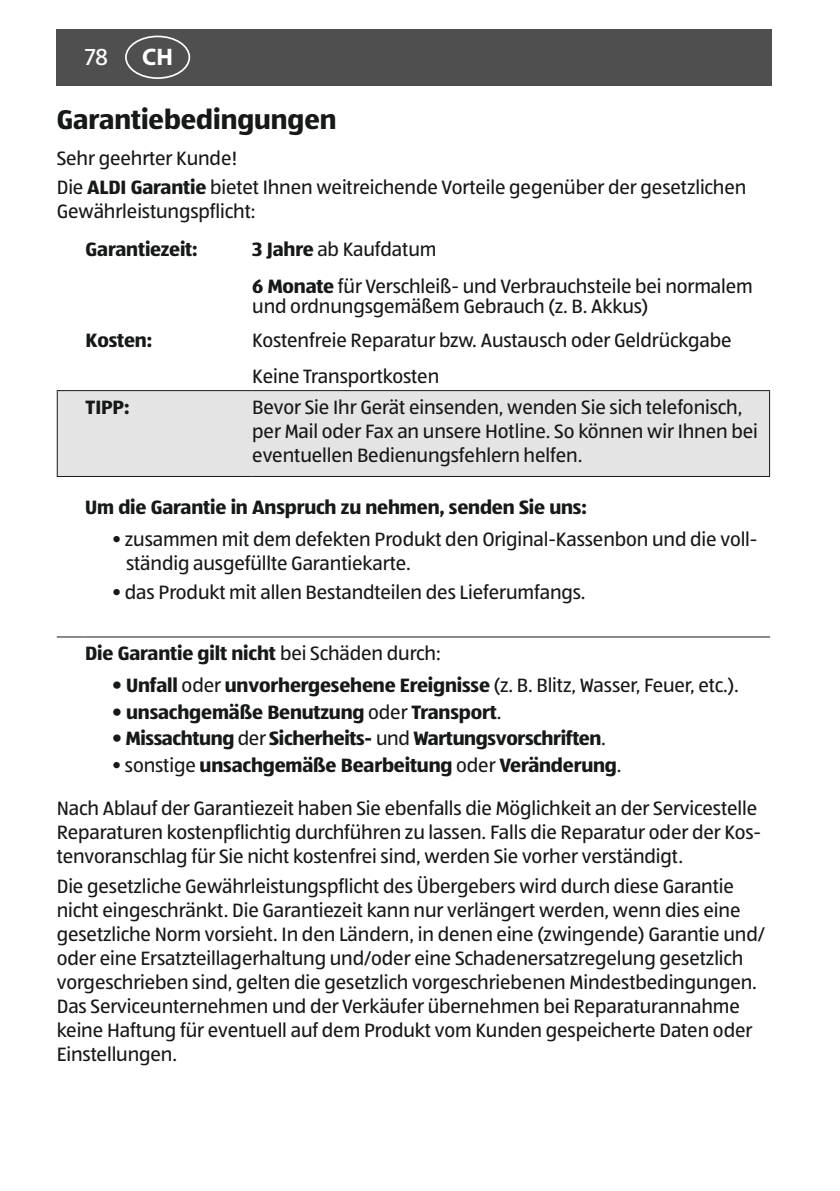
<style>
.page{position:relative;width:840px;height:1191px;background:#fff}
.page>*{position:absolute;margin:0;border:0;box-sizing:border-box;transform-origin:0 0}
.t1{font:700 28px "ALDISUEDOT";color:#171818}
.t2{font:24px "ALDISUEDOT";color:#fff}
.t3{font:700 24px "Myriad Pro";color:#fff}
.t4{font:20px/24px "ALDISUEDOT";letter-spacing:-.005em;color:#171818}
.t5{font:700 20px "ALDISUEDOT";letter-spacing:-.005em;color:#171818}
.s1{font-weight:700}
.s2{font-weight:400}
</style>
<div class="page">
<div style="left:57px;top:29px;width:714px;height:56px;background:#504f4f"></div>
<div style="left:125px;top:36px;width:65px;height:43px;border:2px solid #fefeff;border-radius:50%"></div>
<div style="left:58px;top:391px;width:710px;height:85px;background:#e4e4e4"></div>
<hr style="left:57px;top:390px;width:195px;height:1px;background:#171818">
<hr style="left:57px;top:391px;width:1px;height:85px;background:#171818">
<hr style="left:57px;top:476px;width:195px;height:1px;background:#171818">
<hr style="left:252px;top:390px;width:517px;height:1px;background:#171818">
<hr style="left:768px;top:391px;width:1px;height:85px;background:#171818">
<hr style="left:252px;top:476px;width:517px;height:1px;background:#171818">
<svg style="left:57px;top:636px;width:27px;height:1px"></svg>
<hr style="left:84px;top:636px;width:685px;height:1px;background:#171818">
<p class="t2" style="left:85px;top:41px;width:25px">78</p>
<p class="t3" style="left:142px;top:42px;width:32px">CH</p>
<h1 class="t1" style="left:57px;top:101px;width:281px">Garantiebedingungen</h1>
<p class="t4" style="left:57px;top:143px;width:690px;line-height:29.6px">Sehr geehrter Kunde!<br>Die <span class="s1">ALDI Garantie</span> bietet Ihnen weitreichende Vorteile gegenüber der gesetzlichen</p>
<p class="t4" style="left:57px;top:199px;width:200px">Gewährleistungspflicht:</p>
<p class="t5" style="left:86px;top:235px;width:113px">Garantiezeit:</p>
<p class="t4" style="left:252px;top:229px;width:502px;line-height:37.6px"><span class="s1">3 Jahre</span> ab Kaufdatum<br><span class="s1">6 Monate</span> für Verschleiß- und Verbrauchsteile bei normalem</p>
<p class="t4" style="left:252px;top:294px;width:397px">und ordnungsgemäßem Gebrauch (z. B. Akkus)</p>
<p class="t5" style="left:86px;top:327px;width:68px">Kosten:</p>
<p class="t4" style="left:252px;top:322px;width:480px;line-height:35.2px">Kostenfreie Reparatur bzw. Austausch oder Geldrückgabe<br>Keine Transportkosten</p>
<p class="t5" style="left:86px;top:394px;width:45px">TIPP:</p>
<p class="t4" style="left:252px;top:395px;width:507px">Bevor Sie Ihr Gerät einsenden, wenden Sie sich telefonisch, per Mail oder Fax an unsere Hotline. So können wir Ihnen bei eventuellen Bedienungsfehlern helfen.</p>
<p class="t5" style="left:85px;top:494px;width:503px">Um die Garantie in Anspruch zu nehmen, senden Sie uns:</p>
<p class="t4" style="left:126px;top:526px;width:632px;text-indent:-14px">• zusammen mit dem defekten Produkt den Original-Kassenbon und die voll&shy;ständig ausgefüllte Garantiekarte.</p>
<p class="t4" style="left:112px;top:580px;width:475px">• das Produkt mit allen Bestandteilen des Lieferumfangs.</p>
<p class="t5" style="left:85px;top:640px;width:357px">Die Garantie gilt nicht <span class="s2">bei Schäden durch:</span></p>
<p class="t4" style="left:112px;top:672px;width:628px"><span class="s1">• Unfall</span> oder <span class="s1">unvorhergesehene Ereignisse</span> (z. B. Blitz, Wasser, Feuer, etc.).</p>
<p class="t5" style="left:112px;top:698px;width:390px">• unsachgemäße Benutzung <span class="s2">oder</span> Transport<span class="s2">.</span></p>
<p class="t5" style="left:112px;top:725px;width:495px">• Missachtung <span class="s2">der</span> Sicherheits- <span class="s2">und</span> Wartungsvorschriften<span class="s2">.</span></p>
<p class="t4" style="left:57px;top:743px;width:701px;line-height:43.2px;text-indent:55px">• sonstige <span class="s1">unsachgemäße Bearbeitung</span> oder <span class="s1">Veränderung</span>.<br>Nach Ablauf der Garantiezeit haben Sie ebenfalls die Möglichkeit an der Servicestelle</p>
<p class="t4" style="left:57px;top:819px;width:705px">Reparaturen kostenpflichtig durchführen zu lassen. Falls die Reparatur oder der Kos&shy;tenvoranschlag für Sie nicht kostenfrei sind, werden Sie vorher verständigt.</p>
<p class="t4" style="left:57px;top:873px;width:709px">Die gesetzliche Gewährleistungspflicht des Übergebers wird durch diese Garantie nicht eingeschränkt. Die Garantiezeit kann nur verlängert werden, wenn dies eine gesetzliche Norm vorsieht. In den Ländern, in denen eine (zwingende) Garantie und/ oder eine Ersatzteillagerhaltung und/oder eine Schadenersatzregelung gesetzlich vorgeschrieben sind, gelten die gesetzlich vorgeschriebenen Mindestbedingungen.<br>Das Serviceunternehmen und der Verkäufer übernehmen bei Reparaturannahme keine Haftung für eventuell auf dem Produkt vom Kunden gespeicherte Daten oder Einstellungen.</p>
</div>
